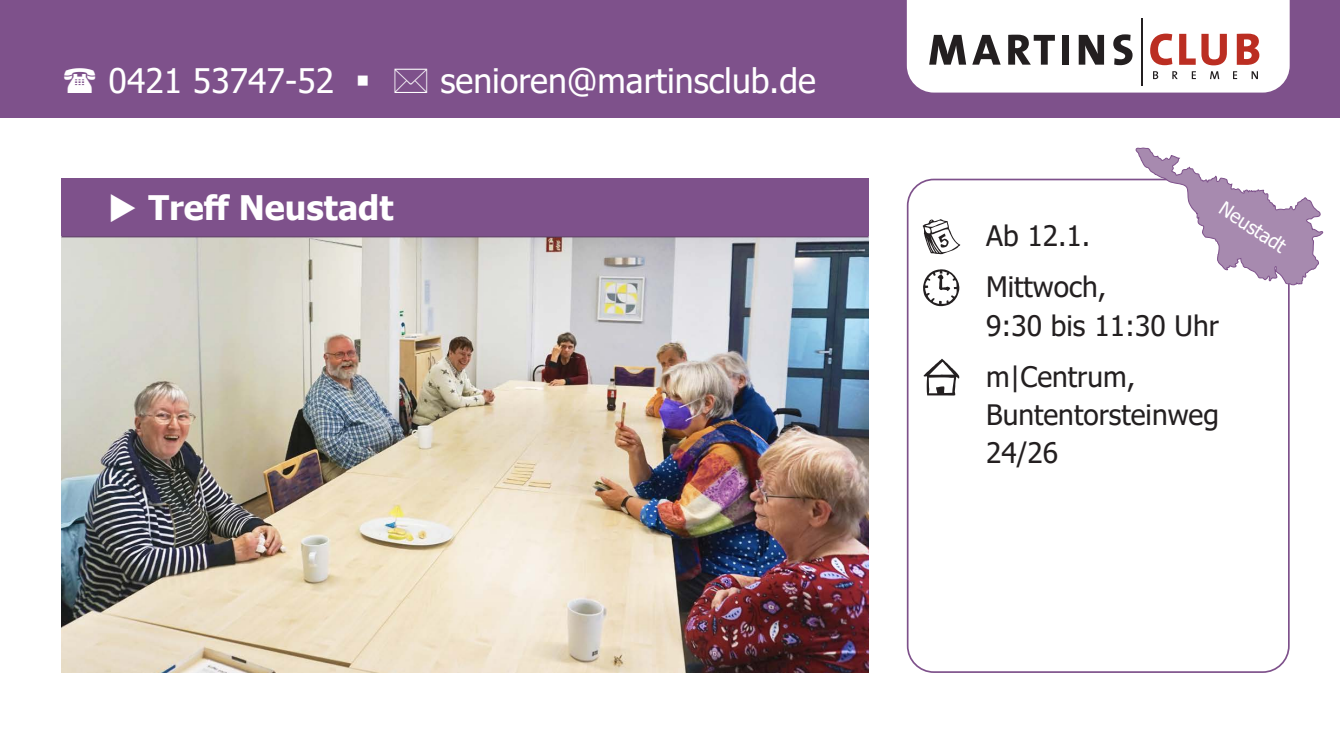
<style>
.page{position:relative;width:1340px;height:747px;background:#fff}
.page>*{position:absolute;margin:0;border:0;box-sizing:border-box;transform-origin:0 0}
.t1{font:33.75px "Tahoma";color:#fff}
.Kursname_DIN_15_Pt{font:700 33.75px "Tahoma";color:#fff}
.Bedingungen_Comic{font:28.12px/51.1px "Tahoma";color:#231f20}
.t2{font:19.12px "Tahoma";color:#fff}
</style>
<div class="page">
<div style="left:0;top:0;width:1339px;height:117px;background:#7e518b"></div>
<svg style="left:906px;top:0;width:383px;height:92px"></svg>
<svg style="left:906px;top:178px;width:384px;height:495px"></svg>
<img style="left:61px;top:237px;width:807px;height:435px">
<div style="left:61px;top:178px;width:807px;height:58px;background:#7e518b"></div>
<hr style="left:61px;top:236px;width:807px;height:1px;background:#5a3663">
<svg style="left:922px;top:219px;width:38px;height:35px"></svg>
<svg style="left:923px;top:269px;width:36px;height:37px"></svg>
<svg style="left:923px;top:358px;width:36px;height:37px"></svg>
<svg style="left:1135px;top:147px;width:188px;height:138px"></svg>
<p class="t1" style="left:109px;top:58px;width:264px">0421 53747-52 ▪</p>
<p class="t1" style="left:440px;top:58px;width:377px">senioren@martinsclub.de</p>
<p class="Kursname_DIN_15_Pt" style="left:108px;top:184px;width:287px">◆ Treff Neustadt</p>
<p class="t2" style="left:1228px;top:196px;width:77px;rotate:33deg">Neustadt</p>
<p class="Bedingungen_Comic" style="left:986px;top:212px;width:122px">Ab 12.1.<br>Mittwoch,</p>
<p class="Bedingungen_Comic" style="left:986px;top:301px;width:234px">9:30 bis 11:30 Uhr m|Centrum,</p>
<p class="Bedingungen_Comic" style="left:986px;top:397px;width:234px;line-height:38.2px">Buntentorsteinweg<br>24/26</p>
</div>
